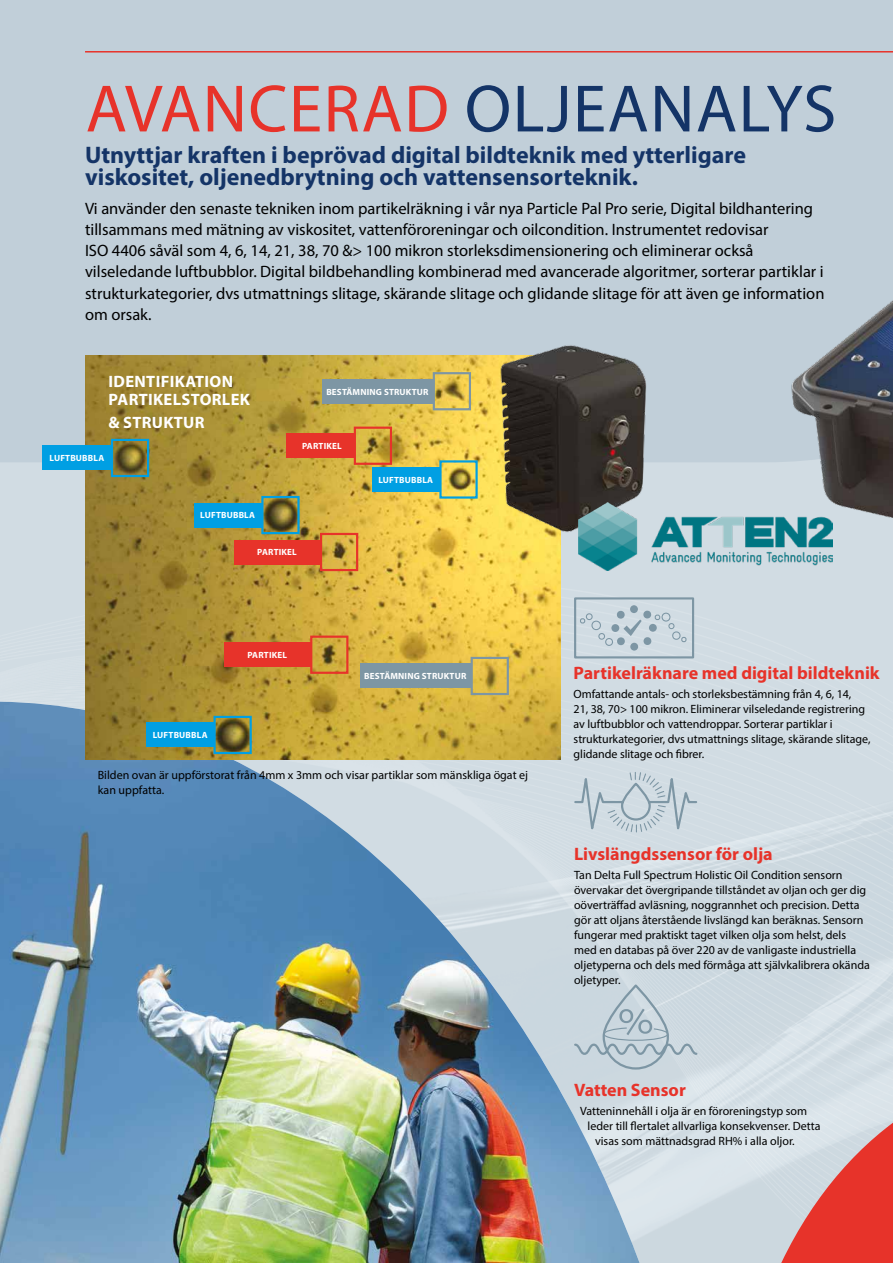
<style>
.page{position:relative;width:893px;height:1263px;background:#fff}
.page>*{position:absolute;margin:0;border:0;box-sizing:border-box;transform-origin:0 0}
.t1{font:67.5px "Myriad Pro";letter-spacing:.02em;color:#143467}
.t2{font:700 24px/21.8px "Myriad Pro";color:#143467}
.t3{font:700 18px "Myriad Pro";color:#e7332a}
.t4{font:16.5px/21px "Myriad Pro";color:#000}
.t5{font:700 16.5px/18px "Myriad Pro";letter-spacing:.02em;color:#fff}
.t6{font:12px/15px "Myriad Pro";color:#000}
.t7{font:700 9px "Myriad Pro";letter-spacing:.02em;color:#fff}
.s1{color:#e7332a}
</style>
<div class="page">
<img style="left:0;top:462px;width:893px;height:801px">
<div style="left:0;top:0;width:764px;height:462px;background:#c1cfd9"></div>
<img style="left:764px;top:0;width:129px;height:604px">
<svg style="left:644px;top:772px;width:53px;height:60px;background:#c4d1d9"></svg>
<div style="left:630px;top:605px;width:8px;height:8px;background:#7d96a4;border-radius:50%"></div>
<div style="left:630px;top:643px;width:8px;height:8px;background:#7d96a4;border-radius:50%"></div>
<div style="left:574px;top:597px;width:120px;height:61px;border:2px solid #7d96a4"></div>
<svg style="left:579px;top:610px;width:109px;height:36px;background:#c4d1d9"></svg>
<svg style="left:644px;top:1008px;width:53px;height:48px;background:#c2cfd7"></svg>
<img style="left:0;top:702px;width:640px;height:561px">
<svg style="left:775px;top:1063px;width:118px;height:200px;background:#db9c9c"></svg>
<hr style="left:85px;top:51px;width:808px;height:2px;background:#e7332a">
<img style="left:85px;top:355px;width:475px;height:404px">
<div style="left:111px;top:439px;width:38px;height:38px;border:2px solid #009fe3"></div>
<div style="left:261px;top:496px;width:39px;height:38px;border:2px solid #009fe3"></div>
<div style="left:194px;top:503px;width:68px;height:24px;background:#009fe3"></div>
<div style="left:439px;top:460px;width:39px;height:39px;border:2px solid #009fe3"></div>
<div style="left:372px;top:467px;width:68px;height:25px;background:#009fe3"></div>
<div style="left:213px;top:716px;width:39px;height:38px;border:2px solid #009fe3"></div>
<div style="left:146px;top:723px;width:68px;height:24px;background:#009fe3"></div>
<div style="left:354px;top:427px;width:38px;height:38px;border:2px solid #e7332a"></div>
<div style="left:286px;top:433px;width:68px;height:25px;background:#e7332a"></div>
<div style="left:320px;top:533px;width:38px;height:38px;border:2px solid #e7332a"></div>
<div style="left:234px;top:540px;width:87px;height:24px;background:#e7332a"></div>
<div style="left:310px;top:636px;width:38px;height:38px;border:2px solid #e7332a"></div>
<div style="left:224px;top:642px;width:87px;height:25px;background:#e7332a"></div>
<div style="left:433px;top:372px;width:38px;height:38px;border:2px solid #7d96a4"></div>
<div style="left:322px;top:379px;width:111px;height:24px;background:#7d96a4"></div>
<div style="left:471px;top:657px;width:38px;height:38px;border:2px solid #7d96a4"></div>
<div style="left:360px;top:664px;width:111px;height:24px;background:#7d96a4"></div>
<div style="left:43px;top:445px;width:68px;height:24px;background:#009fe3"></div>
<img style="left:488px;top:329px;width:167px;height:218px">
<img style="left:578px;top:502px;width:255px;height:68px">
<h1 class="t1" style="left:86px;top:67px;width:752px"><span class="s1">AVANCERAD</span> OLJEANALYS</h1>
<h2 class="t2" style="left:85px;top:143px;width:663px">Utnyttjar kraften i beprövad digital bildteknik med ytterligare viskositet, oljenedbrytning och vattensensorteknik.</h2>
<p class="t4" style="left:85px;top:198px;width:741px">Vi använder den senaste tekniken inom partikelräkning i vår nya Particle Pal Pro serie, Digital bildhantering tillsammans med mätning av viskositet, vattenföroreningar och oilcondition. Instrumentet redovisar<br>ISO 4406 såväl som 4, 6, 14, 21, 38, 70 &amp;&gt; 100 mikron storleksdimensionering och eliminerar också vilseledande luftbubblor. Digital bildbehandling kombinerad med avancerade algoritmer, sorterar partiklar i strukturkategorier, dvs utmattnings slitage, skärande slitage och glidande slitage för att även ge information om orsak.</p>
<h3 class="t5" style="left:109px;top:372px;width:143px">IDENTIFIKATION<br>PARTIKELSTORLEK</h3>
<h3 class="t5" style="left:108px;top:413px;width:98px">&amp; STRUKTUR</h3>
<p class="t7" style="left:50px;top:452px;width:56px">LUFTBUBBLA</p>
<p class="t7" style="left:200px;top:509px;width:56px">LUFTBUBBLA</p>
<p class="t7" style="left:326px;top:386px;width:104px">BESTÄMNING STRUKTUR</p>
<p class="t7" style="left:302px;top:440px;width:41px">PARTIKEL</p>
<p class="t7" style="left:378px;top:474px;width:56px">LUFTBUBBLA</p>
<p class="t7" style="left:257px;top:546px;width:41px">PARTIKEL</p>
<p class="t7" style="left:153px;top:729px;width:56px">LUFTBUBBLA</p>
<p class="t7" style="left:247px;top:649px;width:41px">PARTIKEL</p>
<p class="t7" style="left:364px;top:670px;width:104px">BESTÄMNING STRUKTUR</p>
<p class="t6" style="left:98px;top:767px;width:432px">Bilden ovan är uppförstorat från 4mm x 3mm och visar partiklar som mänskliga ögat ej kan uppfatta.</p>
<h3 class="t3" style="left:574px;top:661px;width:308px">Partikelräknare med digital bildteknik</h3>
<p class="t6" style="left:574px;top:686px;width:298px">Omfattande antals- och storleksbestämning från 4, 6, 14,<br>21, 38, 70&gt; 100 mikron. Eliminerar vilseledande registrering av luftbubblor och vattendroppar. Sorterar partiklar i strukturkategorier, dvs utmattnings slitage, skärande slitage, glidande slitage och fibrer.</p>
<h3 class="t3" style="left:574px;top:842px;width:200px">Livslängdssensor för olja</h3>
<p class="t6" style="left:574px;top:867px;width:297px">Tan Delta Full Spectrum Holistic Oil Condition sensorn övervakar det övergripande tillståndet av oljan och ger dig oöverträffad avläsning, noggrannhet och precision. Detta gör att oljans återstående livslängd kan beräknas. Sensorn fungerar med praktiskt taget vilken olja som helst, dels med en databas på över 220 av de vanligaste industriella oljetyperna och dels med förmåga att självkalibrera okända oljetyper.</p>
<h3 class="t3" style="left:574px;top:1078px;width:113px">Vatten Sensor</h3>
<p class="t6" style="left:580px;top:1103px;width:229px">Vatteninnehåll i olja är en föroreningstyp som</p>
<p class="t6" style="left:588px;top:1118px;width:234px">leder till flertalet allvarliga konsekvenser. Detta</p>
<p class="t6" style="left:595px;top:1133px;width:201px">visas som mättnadsgrad RH% i alla oljor.</p>
</div>
